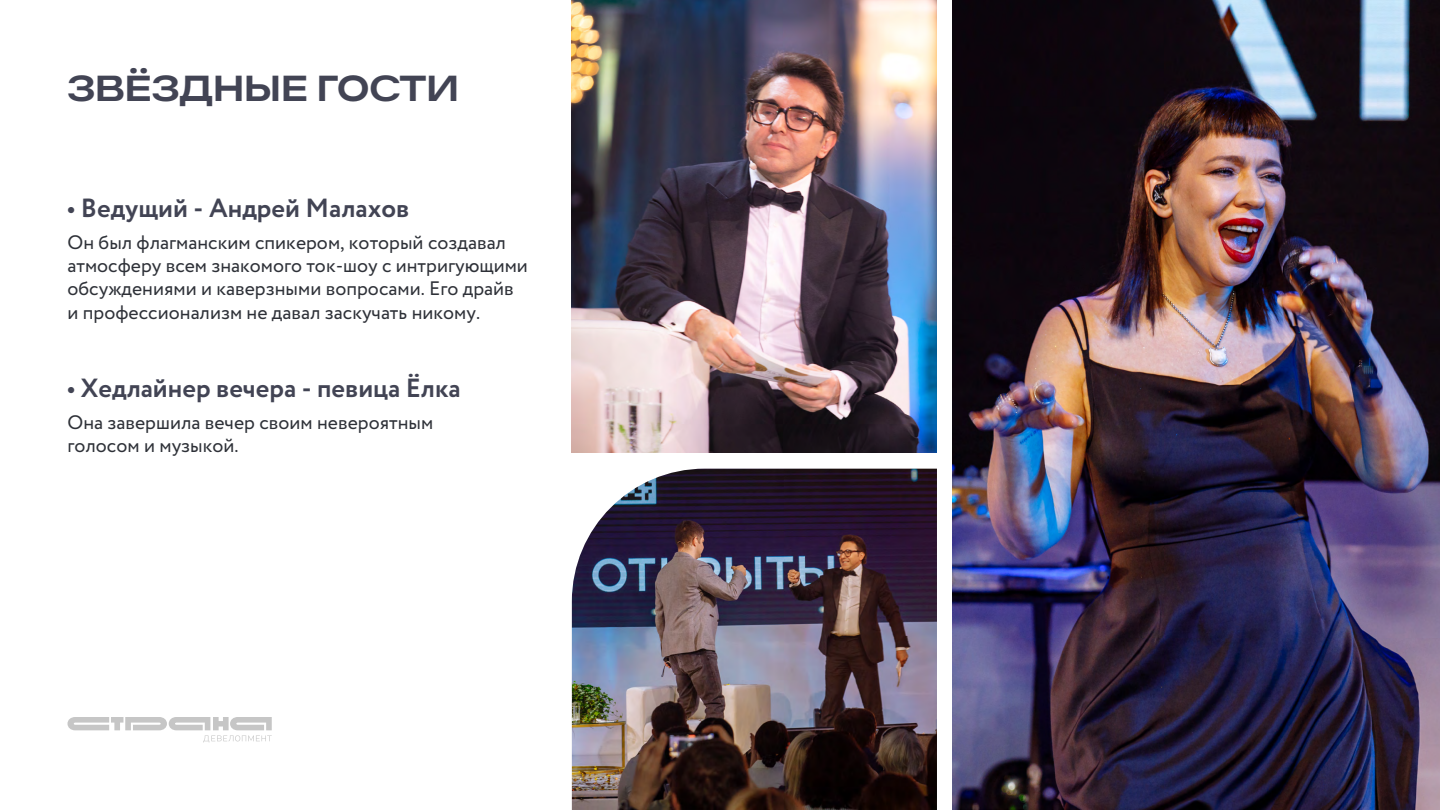
<style>
.page{position:relative;width:1440px;height:810px;background:#fff}
.page>*{position:absolute;margin:0;border:0;box-sizing:border-box;transform-origin:0 0}
.t1{font:500 33.75px "Strana Test 03";color:#424454}
.t2{font:700 26.25px "Circe";color:#424454}
.t3{font:19.5px/23.4px "Circe";color:#2e3138}
</style>
<div class="page">
<svg style="left:68px;top:717px;width:204px;height:26px"></svg>
<img style="left:572px;top:0;width:365px;height:453px">
<img style="left:953px;top:0;width:487px;height:810px">
<img style="left:572px;top:469px;width:365px;height:341px">
<h1 class="t1" style="left:68px;top:68px;width:393px">ЗВЁЗДНЫЕ ГОСТИ</h1>
<h2 class="t2" style="left:68px;top:191px;width:343px">• Ведущий - Андрей Малахов</h2>
<p class="t3" style="left:68px;top:231px;width:462px">Он был флагманским спикером, который создавал атмосферу всем знакомого ток-шоу с интригующими обсуждениями и каверзными вопросами. Его драйв и профессионализм не давал заскучать никому.</p>
<h2 class="t2" style="left:68px;top:371px;width:395px">• Хедлайнер вечера - певица Ёлка</h2>
<p class="t3" style="left:68px;top:411px;width:367px">Она завершила вечер своим невероятным голосом и музыкой.</p>
</div>
